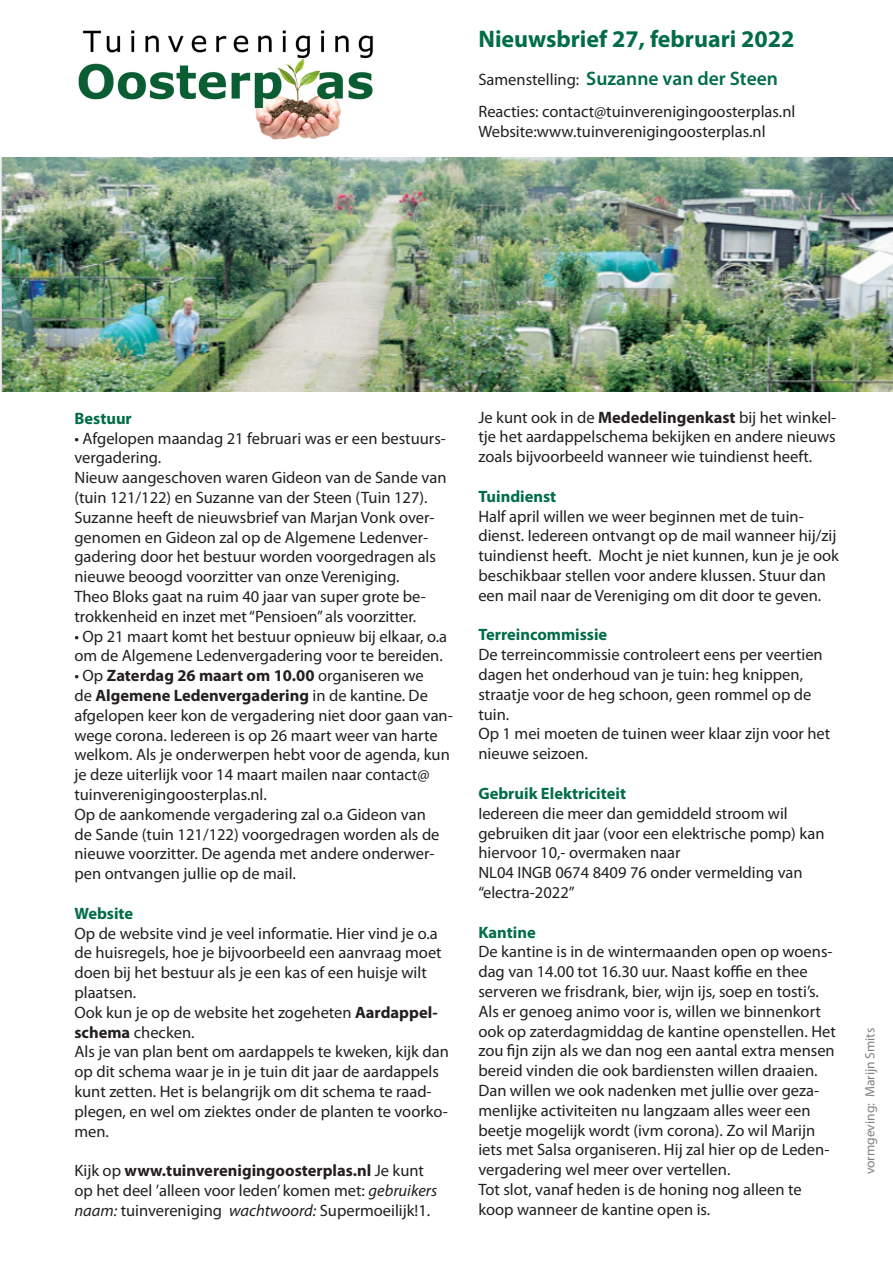
<style>
.page{position:relative;width:893px;height:1263px;background:#fff}
.page>*{position:absolute;margin:0;border:0;box-sizing:border-box;transform-origin:0 0}
.t1{font:700 24px "Myriad Pro";color:#006d46}
.t2{font:600 19.5px "Myriad Pro";color:#006d46}
.t3{font:16.5px/19.8px "Myriad Pro";color:#231f20}
.t4{font:700 16.5px "Myriad Pro";color:#006d46}
.t5{font:13.5px "Myriad Pro";color:#808285}
.s1{font-weight:400;font-size:16.5px;color:#231f20}
.s2{font-weight:700}
.s3{font-style:italic}
</style>
<div class="page">
<img style="left:0;top:157px;width:893px;height:234px">
<img style="left:78px;top:30px;width:295px;height:110px">
<p class="t1" style="left:478px;top:23px;width:318px">Nieuwsbrief 27, februari 2022</p>
<p class="t2" style="left:478px;top:66px;width:301px"><span class="s1">Samenstelling:</span> Suzanne van der Steen</p>
<p class="t3" style="left:478px;top:101px;width:318px">Reacties: contact@tuinverenigingoosterplas.nl</p>
<p class="t3" style="left:478px;top:121px;width:289px">Website:www.tuinverenigingoosterplas.nl</p>
<p class="t4" style="left:74px;top:407px;width:59px">Bestuur</p>
<p class="t3" style="left:74px;top:428px;width:373px">• Afgelopen maandag 21 februari was er een bestuurs&shy;vergadering.</p>
<p class="t3" style="left:74px;top:467px;width:374px">Nieuw aangeschoven waren Gideon van de Sande van (tuin 121/122) en Suzanne van der Steen (Tuin 127).<br>Suzanne heeft de nieuwsbrief van Marjan Vonk over&shy;genomen en Gideon zal op de Algemene Ledenver&shy;gadering door het bestuur worden voorgedragen als nieuwe beoogd voorzitter van onze Vereniging.</p>
<p class="t3" style="left:74px;top:586px;width:353px">Theo Bloks gaat na ruim 40 jaar van super grote be&shy;trokkenheid en inzet met “Pensioen” als voorzitter.</p>
<p class="t3" style="left:74px;top:626px;width:374px">• Op 21 maart komt het bestuur opnieuw bij elkaar, o.a om de Algemene Ledenvergadering voor te bereiden.</p>
<p class="t3" style="left:74px;top:665px;width:380px">• Op <span class="s2">Zaterdag 26 maart om 10.00</span> organiseren we<br>de <span class="s2">Algemene Ledenvergadering</span> in de kantine. De afgelopen keer kon de vergadering niet door gaan van&shy;wege corona. Iedereen is op 26 maart weer van harte welkom. Als je onderwerpen hebt voor de agenda, kun je deze uiterlijk voor 14 maart mailen naar contact@ tuinverenigingoosterplas.nl.</p>
<p class="t3" style="left:74px;top:804px;width:367px">Op de aankomende vergadering zal o.a Gideon van de Sande (tuin 121/122) voorgedragen worden als de nieuwe voorzitter. De agenda met andere onderwer&shy;pen ontvangen jullie op de mail.</p>
<p class="t4" style="left:74px;top:902px;width:60px">Website</p>
<p class="t3" style="left:74px;top:923px;width:369px">Op de website vind je veel informatie. Hier vind je o.a de huisregels, hoe je bijvoorbeeld een aanvraag moet doen bij het bestuur als je een kas of een huisje wilt plaatsen.</p>
<p class="t3" style="left:74px;top:1002px;width:365px">Ook kun je op de website het zogeheten <span class="s2">Aardappel&shy;schema</span> checken.</p>
<p class="t3" style="left:74px;top:1042px;width:376px">Als je van plan bent om aardappels te kweken, kijk dan op dit schema waar je in je tuin dit jaar de aardappels kunt zetten. Het is belangrijk om dit schema te raad&shy;plegen, en wel om ziektes onder de planten te voorko&shy;men.</p>
<p class="t3" style="left:74px;top:1160px;width:364px">Kijk op <span class="s2">www.tuinverenigingoosterplas.nl</span> Je kunt op het deel ’alleen voor leden’ komen met: <span class="s3">gebruikers naam:</span> tuinvereniging <span class="s3">wachtwoord:</span> Supermoeilijk!1.</p>
<p class="t3" style="left:478px;top:407px;width:359px;text-align:justify">Je kunt ook in de <span class="s2">Mededelingenkast</span> bij het winkel&shy;tje het aardappelschema bekijken en andere nieuws zoals bijvoorbeeld wanneer wie tuindienst heeft.</p>
<p class="t4" style="left:478px;top:485px;width:79px">Tuindienst</p>
<p class="t3" style="left:478px;top:506px;width:362px">Half april willen we weer beginnen met de tuin&shy;dienst. Iedereen ontvangt op de mail wanneer hij/zij tuindienst heeft. Mocht je niet kunnen, kun je je ook beschikbaar stellen voor andere klussen. Stuur dan een mail naar de Vereniging om dit door te geven.</p>
<p class="t4" style="left:478px;top:624px;width:130px">Terreincommissie</p>
<p class="t3" style="left:478px;top:645px;width:346px">De terreincommissie controleert eens per veertien dagen het onderhoud van je tuin: heg knippen, straatje voor de heg schoon, geen rommel op de tuin.</p>
<p class="t3" style="left:478px;top:724px;width:353px">Op 1 mei moeten de tuinen weer klaar zijn voor het nieuwe seizoen.</p>
<p class="t4" style="left:478px;top:782px;width:149px">Gebruik Elektriciteit</p>
<p class="t3" style="left:478px;top:803px;width:348px">Iedereen die meer dan gemiddeld stroom wil gebruiken dit jaar (voor een elektrische pomp) kan hiervoor 10,- overmaken naar</p>
<p class="t3" style="left:478px;top:862px;width:326px">NL04 INGB 0674 8409 76 onder vermelding van “electra-2022”</p>
<p class="t4" style="left:478px;top:921px;width:59px">Kantine</p>
<p class="t3" style="left:478px;top:942px;width:356px">De kantine is in de wintermaanden open op woens&shy;dag van 14.00 tot 16.30 uur. Naast koffie en thee serveren we frisdrank, bier, wijn ijs, soep en tosti’s.</p>
<p class="t3" style="left:478px;top:1001px;width:359px">Als er genoeg animo voor is, willen we binnenkort ook op zaterdagmiddag de kantine openstellen. Het zou fijn zijn als we dan nog een aantal extra mensen bereid vinden die ook bardiensten willen draaien.</p>
<p class="t3" style="left:478px;top:1080px;width:353px">Dan willen we ook nadenken met jullie over geza&shy;menlijke activiteiten nu langzaam alles weer een beetje mogelijk wordt (ivm corona). Zo wil Marijn iets met Salsa organiseren. Hij zal hier op de Leden&shy;vergadering wel meer over vertellen.</p>
<p class="t3" style="left:478px;top:1179px;width:325px">Tot slot, vanaf heden is de honing nog alleen te koop wanneer de kantine open is.</p>
<p class="t5" style="left:862px;top:1174px;width:148px;rotate:-90deg">vormgeving: Marijn Smits</p>
</div>
